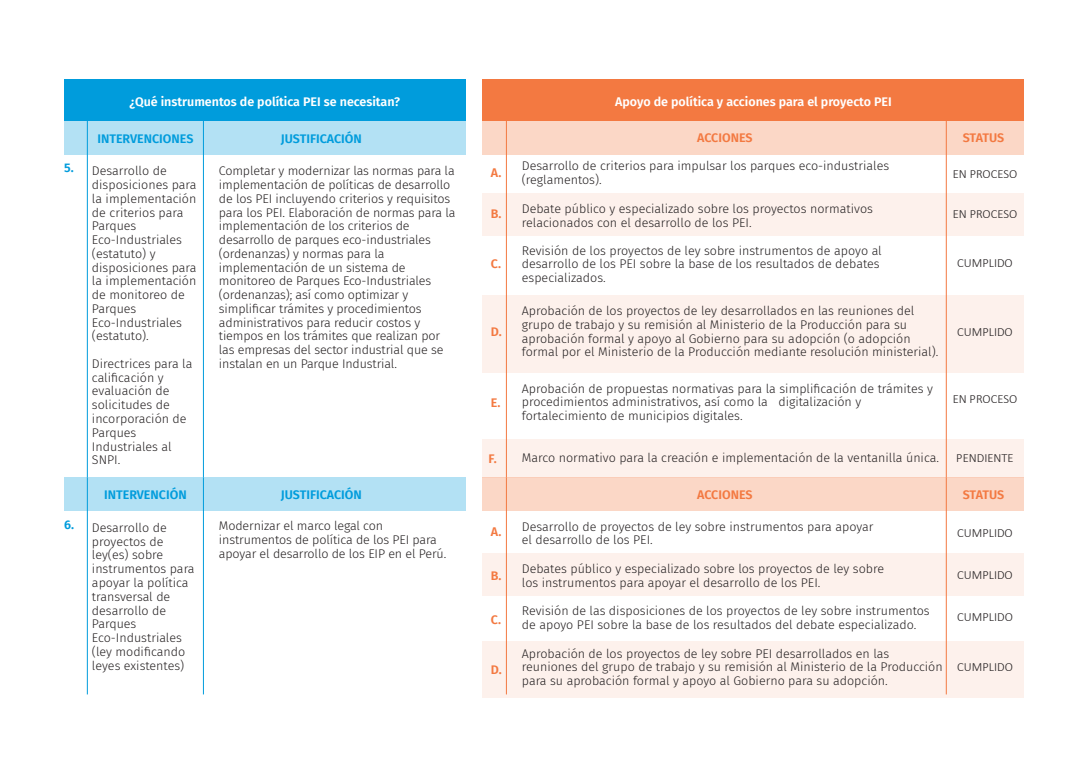
<style>
.page{position:relative;width:1088px;height:780px;background:#fff}
.page>*{position:absolute;margin:0;border:0;box-sizing:border-box;transform-origin:0 0}
.t1{font:300 12.5px/13.8px "Fira Sans";color:#231f20}
.t2{font:300 12.5px "Calibri";color:#231f20}
.t3{font:600 12.5px "Fira Sans";color:#fff}
.t4{font:600 12.5px "Fira Sans";color:#009cdc}
.t5{font:600 12.5px "Fira Sans";letter-spacing:-.01em;color:#f37941}
.s1{font-weight:600;color:#f37941}
</style>
<div class="page">
<div style="left:482px;top:193px;width:541px;height:43px;background:#fdf1ec"></div>
<div style="left:482px;top:296px;width:541px;height:77px;background:#fdf1ec"></div>
<div style="left:482px;top:439px;width:541px;height:38px;background:#fdf1ec"></div>
<div style="left:64px;top:121px;width:401px;height:33px;background:#b3e1f4"></div>
<div style="left:482px;top:121px;width:541px;height:33px;background:#fbd7c6"></div>
<hr style="left:203px;top:121px;width:1px;height:356px;background:#009cdc">
<hr style="left:87px;top:121px;width:1px;height:356px;background:#009cdc">
<hr style="left:946px;top:121px;width:1px;height:356px;background:#f37941">
<hr style="left:506px;top:121px;width:1px;height:356px;background:#f37941">
<div style="left:64px;top:80px;width:401px;height:41px;background:#009cdc"></div>
<div style="left:482px;top:80px;width:541px;height:41px;background:#f37941"></div>
<div style="left:482px;top:553px;width:541px;height:43px;background:#fdf1ec"></div>
<div style="left:482px;top:641px;width:541px;height:56px;background:#fdf1ec"></div>
<div style="left:64px;top:477px;width:401px;height:34px;background:#b3e1f4"></div>
<div style="left:482px;top:477px;width:541px;height:34px;background:#fbd7c6"></div>
<hr style="left:203px;top:477px;width:1px;height:217px;background:#009cdc">
<hr style="left:87px;top:477px;width:1px;height:217px;background:#009cdc">
<hr style="left:946px;top:477px;width:1px;height:217px;background:#f37941">
<hr style="left:506px;top:477px;width:1px;height:217px;background:#f37941">
<p class="t3" style="left:129px;top:91px;width:272px">¿Qué instrumentos de política PEI se necesitan?</p>
<p class="t3" style="left:615px;top:91px;width:278px">Apoyo de política y acciones para el proyecto PEI</p>
<p class="t4" style="left:97px;top:128px;width:98px">INTERVENCIONES</p>
<p class="t4" style="left:281px;top:128px;width:82px">JUSTIFICACIÓN</p>
<p class="t1" style="left:92px;top:164px;width:106px">Desarrollo de disposiciones para la implementación de criterios para<br>Parques<br>Eco-Industriales (estatuto) y disposiciones para la implementación de monitoreo de<br>Parques<br>Eco-Industriales (estatuto).</p>
<p class="t1" style="left:92px;top:356px;width:102px">Directrices para la calificación y evaluación de solicitudes de incorporación de<br>Parques<br>Industriales al<br>SNPI.</p>
<p class="t4" style="left:64px;top:157px;width:11px">5.</p>
<p class="t1" style="left:219px;top:164px;width:238px">Completar y modernizar las normas para la implementación de políticas de desarrollo de los PEI incluyendo criterios y requisitos para los PEI. Elaboración de normas para la implementación de los criterios de desarrollo de parques eco-industriales (ordenanzas) y normas para la implementación de un sistema de monitoreo de Parques Eco-Industriales (ordenanzas); así como optimizar y simplificar trámites y procedimientos administrativos para reducir costos y tiempos en los trámites que realizan por las empresas del sector industrial que se instalan en un Parque Industrial.</p>
<p class="t4" style="left:104px;top:484px;width:84px">INTERVENCIÓN</p>
<p class="t4" style="left:281px;top:484px;width:82px">JUSTIFICACIÓN</p>
<p class="t1" style="left:92px;top:520px;width:104px">Desarrollo de proyectos de ley(es) sobre instrumentos para apoyar la política transversal de desarrollo de<br>Parques<br>Eco-Industriales (ley modificando leyes existentes)</p>
<p class="t4" style="left:64px;top:514px;width:11px">6.</p>
<p class="t1" style="left:219px;top:519px;width:229px">Modernizar el marco legal con instrumentos de política de los PEI para apoyar el desarrollo de los EIP en el Perú.</p>
<p class="t5" style="left:697px;top:127px;width:57px">ACCIONES</p>
<p class="t5" style="left:963px;top:127px;width:43px">STATUS</p>
<p class="t1" style="left:522px;top:159px;width:369px">Desarrollo de criterios para impulsar los parques eco-industriales (reglamentos).</p>
<p class="t1" style="left:522px;top:202px;width:353px">Debate público y especializado sobre los proyectos normativos relacionados con el desarrollo de los PEI.</p>
<p class="t5" style="left:491px;top:162px;width:12px">A.</p>
<p class="t2" style="left:953px;top:166px;width:66px">EN PROCESO</p>
<p class="t5" style="left:491px;top:203px;width:12px">B.</p>
<p class="t2" style="left:953px;top:206px;width:66px">EN PROCESO</p>
<p class="t1" style="left:522px;top:243px;width:361px">Revisión de los proyectos de ley sobre instrumentos de apoyo al desarrollo de los PEI sobre la base de los resultados de debates especializados.</p>
<p class="t5" style="left:491px;top:253px;width:12px">C.</p>
<p class="t2" style="left:957px;top:255px;width:57px">CUMPLIDO</p>
<p class="t5" style="left:491px;top:322px;width:12px">D.</p>
<p class="t1" style="left:522px;top:304px;width:418px">Aprobación de los proyectos de ley desarrollados en las reuniones del grupo de trabajo y su remisión al Ministerio de la Producción para su aprobación formal y apoyo al Gobierno para su adopción (o adopción formal por el Ministerio de la Producción mediante resolución ministerial).</p>
<p class="t2" style="left:957px;top:324px;width:57px">CUMPLIDO</p>
<p class="t1" style="left:522px;top:381px;width:412px">Aprobación de propuestas normativas para la simplificación de trámites y procedimientos administrativos, así como la digitalización y fortalecimiento de municipios digitales.</p>
<p class="t1" style="left:489px;top:450px;width:452px"><span class="s1">F.</span> Marco normativo para la creación e implementación de la ventanilla única.</p>
<p class="t2" style="left:956px;top:450px;width:59px">PENDIENTE</p>
<p class="t2" style="left:953px;top:391px;width:66px">EN PROCESO</p>
<p class="t5" style="left:491px;top:392px;width:11px">E.</p>
<p class="t5" style="left:697px;top:484px;width:57px">ACCIONES</p>
<p class="t5" style="left:963px;top:484px;width:43px">STATUS</p>
<p class="t1" style="left:522px;top:519px;width:353px">Desarrollo de proyectos de ley sobre instrumentos para apoyar el desarrollo de los PEI.</p>
<p class="t1" style="left:522px;top:561px;width:364px">Debates público y especializado sobre los proyectos de ley sobre los instrumentos para apoyar el desarrollo de los PEI.</p>
<p class="t5" style="left:491px;top:521px;width:12px">A.</p>
<p class="t2" style="left:957px;top:525px;width:57px">CUMPLIDO</p>
<p class="t5" style="left:491px;top:565px;width:12px">B.</p>
<p class="t2" style="left:957px;top:567px;width:57px">CUMPLIDO</p>
<p class="t1" style="left:522px;top:604px;width:409px">Revisión de las disposiciones de los proyectos de ley sobre instrumentos de apoyo PEI sobre la base de los resultados del debate especializado.</p>
<p class="t5" style="left:491px;top:609px;width:12px">C.</p>
<p class="t2" style="left:957px;top:609px;width:57px">CUMPLIDO</p>
<p class="t1" style="left:522px;top:646px;width:422px">Aprobación de los proyectos de ley sobre PEI desarrollados en las reuniones del grupo de trabajo y su remisión al Ministerio de la Producción para su aprobación formal y apoyo al Gobierno para su adopción.</p>
<p class="t5" style="left:491px;top:659px;width:12px">D.</p>
<p class="t2" style="left:957px;top:658px;width:57px">CUMPLIDO</p>
</div>
